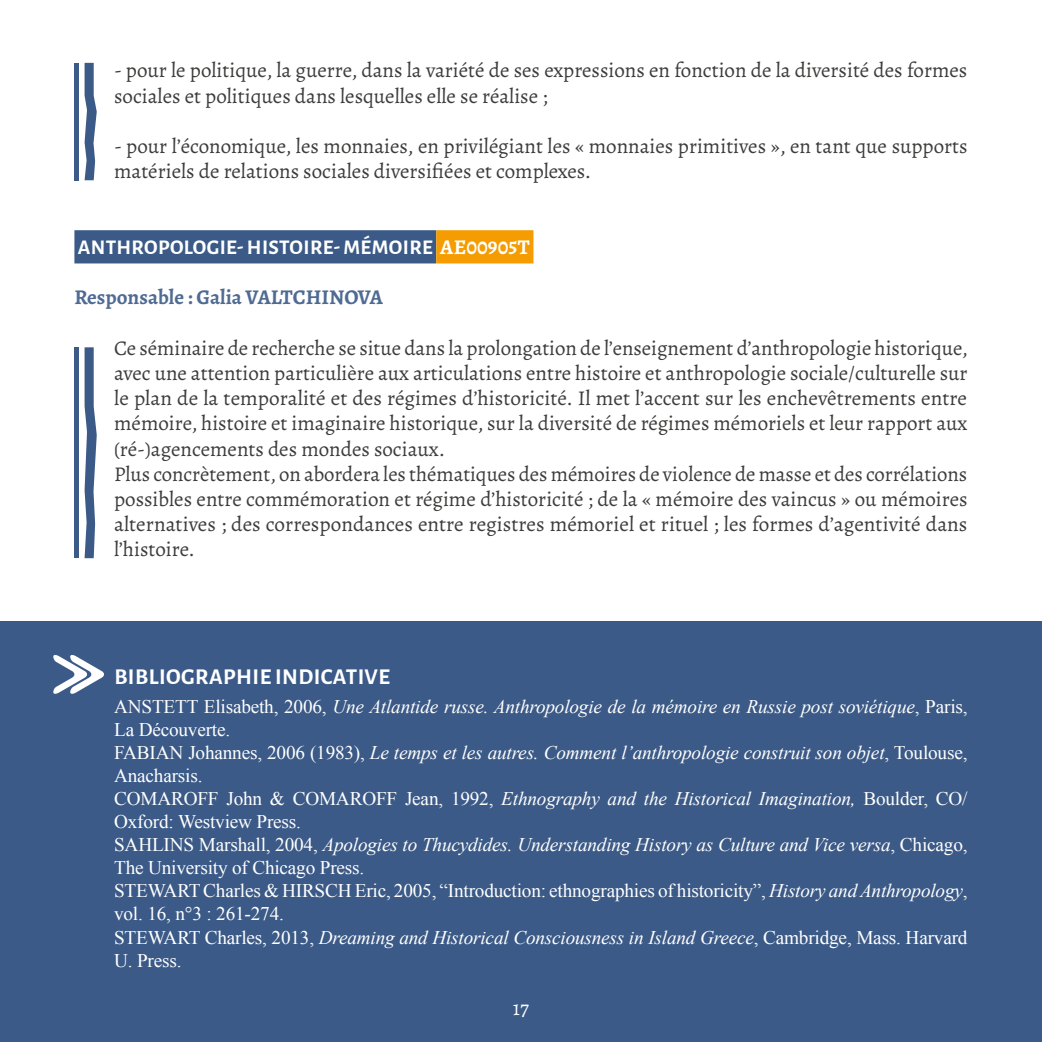
<style>
.page{position:relative;width:1042px;height:1042px;background:#fff}
.page>*{position:absolute;margin:0;border:0;box-sizing:border-box;transform-origin:0 0}
.t1{font:700 22.75px "Alegreya Sans";letter-spacing:.02em;color:#fff}
.t2{font:21px/25.2px "Alegreya";color:#3c3c3b}
.t3{font:700 21px "Alegreya Sans";letter-spacing:.02em;color:#fff}
.t4{font:700 21px "Alegreya";color:#4f6b93}
.t5{font:21px "Alegreya";color:#fff}
.t6{font:19.25px/23.1px "Times New Roman";letter-spacing:-.01em;color:#fff}
.s1{font-family:"Alegreya"}
.s2{font-style:italic}
</style>
<div class="page">
<div style="left:0;top:622px;width:1042px;height:420px;background:#3b5a87"></div>
<div style="left:74px;top:230px;width:362px;height:33px;background:#3b5a87"></div>
<div style="left:436px;top:230px;width:97px;height:33px;background:#f59c00"></div>
<svg style="left:53px;top:655px;width:51px;height:39px"></svg>
<svg style="left:85px;top:347px;width:12px;height:211px"></svg>
<hr style="left:74px;top:347px;width:4px;height:211px;background:#3b5a87">
<svg style="left:85px;top:63px;width:12px;height:117px"></svg>
<hr style="left:74px;top:63px;width:4px;height:117px;background:#3b5a87">
<p class="t2" style="left:114px;top:58px;width:855px">- pour le politique, la guerre, dans la variété de ses expressions en fonction de la diversité des formes sociales et politiques dans lesquelles elle se réalise ;</p>
<p class="t2" style="left:114px;top:133px;width:855px">- pour l’économique, les monnaies, en privilégiant les « monnaies primitives », en tant que supports matériels de relations sociales diversifiées et complexes.</p>
<p class="t3" style="left:78px;top:232px;width:453px">ANTHROPOLOGIE- HISTOIRE- MÉMOIRE <span class="s1">AE00905T</span></p>
<p class="t4" style="left:74px;top:283px;width:310px">Responsable : Galia VALTCHINOVA</p>
<p class="t2" style="left:114px;top:335px;width:855px">Ce séminaire de recherche se situe dans la prolongation de l’enseignement d’anthropologie historique, avec une attention particulière aux articulations entre histoire et anthropologie sociale/culturelle sur le plan de la temporalité et des régimes d’historicité. Il met l’accent sur les enchevêtrements entre mémoire, histoire et imaginaire historique, sur la diversité de régimes mémoriels et leur rapport aux (ré-)agencements des mondes sociaux.<br>Plus concrètement, on abordera les thématiques des mémoires de violence de masse et des corrélations possibles entre commémoration et régime d’historicité ; de la « mémoire des vaincus » ou mémoires alternatives ; des correspondances entre registres mémoriel et rituel ; les formes d’agentivité dans l’histoire.</p>
<p class="t1" style="left:114px;top:660px;width:277px">BIBLIOGRAPHIE INDICATIVE</p>
<p class="t6" style="left:114px;top:694px;width:855px">ANSTETT Elisabeth, 2006, <span class="s2">Une Atlantide russe. Anthropologie de la mémoire en Russie post soviétique</span>, Paris, La Découverte.<br>FABIAN Johannes, 2006 (1983), <span class="s2">Le temps et les autres. Comment l’anthropologie construit son objet</span>, Toulouse, Anacharsis.<br>COMAROFF John &amp; COMAROFF Jean, 1992, <span class="s2">Ethnography and the Historical Imagination,</span> Boulder, CO/ Oxford: Westview Press.<br>SAHLINS Marshall, 2004, <span class="s2">Apologies to Thucydides. Understanding History as Culture and Vice versa</span>, Chicago, The University of Chicago Press.<br>STEWART Charles &amp; HIRSCH Eric, 2005, “Introduction: ethnographies of historicity”, <span class="s2">History and Anthropology</span>, vol. 16, n°3 : 261-274.<br>STEWART Charles, 2013, <span class="s2">Dreaming and Historical Consciousness in Island Greece</span>, Cambridge, Mass. Harvard U. Press.</p>
<p class="t5" style="left:513px;top:994px;width:18px">17</p>
</div>
